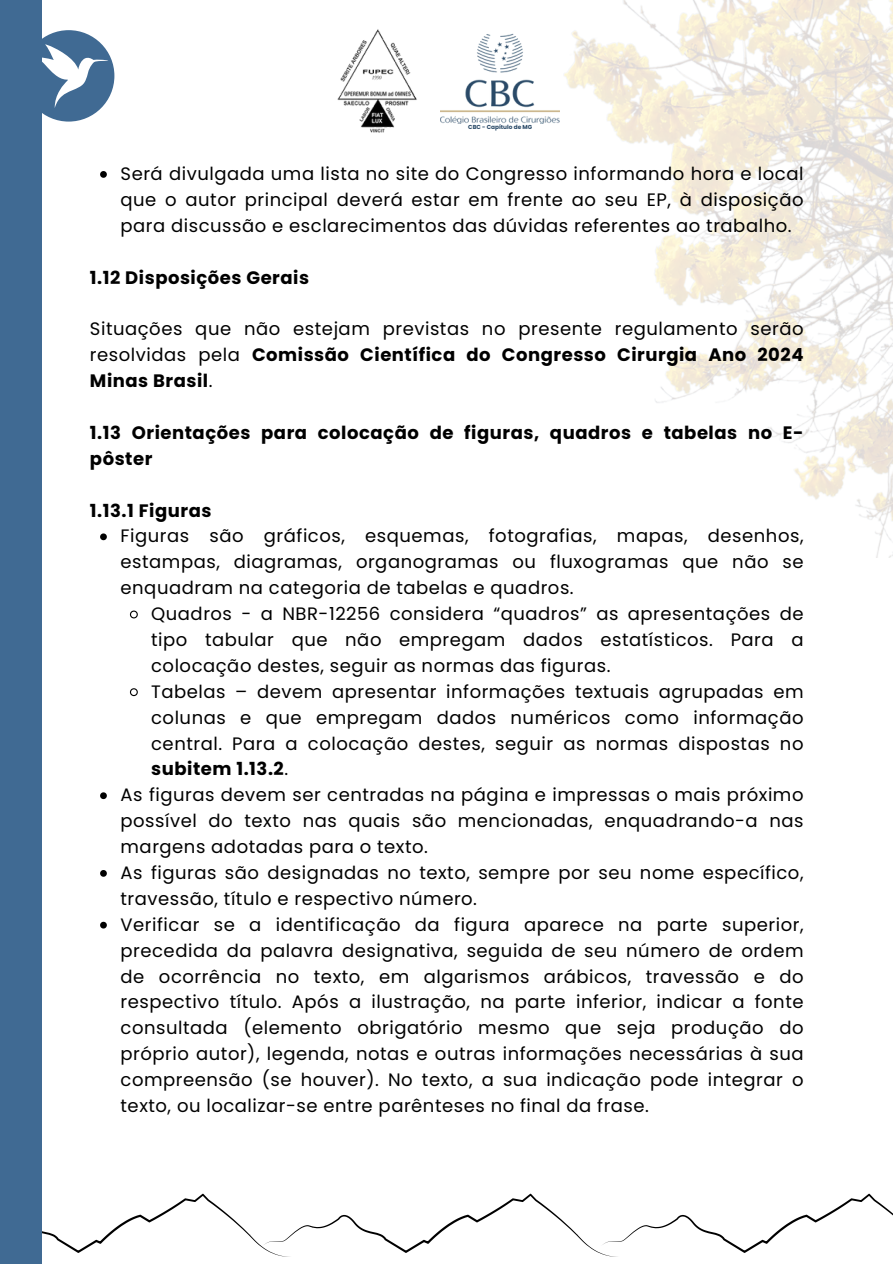
<style>
.page{position:relative;width:893px;height:1264px;background:#fff}
.page>*{position:absolute;margin:0;border:0;box-sizing:border-box;transform-origin:0 0}
.t1{font:18px/25.8px "Poppins";letter-spacing:.03em;color:#000;text-align:justify}
.t2{font:700 18px/25.8px "Poppins";letter-spacing:.03em;color:#000}
.t3{font:700 5.85px "Poppins";color:#294967}
.s1{font-weight:700}
</style>
<div class="page">
<svg style="left:42px;top:1193px;width:850px;height:63px"></svg>
<svg style="left:42px;top:30px;width:72px;height:92px;fill:#406a93"></svg>
<svg style="left:42px;top:44px;width:66px;height:64px"></svg>
<div style="left:0;top:0;width:42px;height:1263px;background:#406a93"></div>
<img style="left:564px;top:0;width:328px;height:557px">
<img style="left:337px;top:29px;width:80px;height:104px">
<img style="left:440px;top:33px;width:120px;height:91px">
<svg style="left:100px;top:171px;width:7px;height:7px"></svg>
<svg style="left:100px;top:533px;width:7px;height:7px"></svg>
<svg style="left:129px;top:610px;width:9px;height:9px"></svg>
<svg style="left:129px;top:688px;width:9px;height:9px"></svg>
<svg style="left:100px;top:792px;width:7px;height:7px"></svg>
<svg style="left:100px;top:870px;width:7px;height:6px"></svg>
<svg style="left:100px;top:921px;width:7px;height:7px"></svg>
<p class="t3" style="left:468px;top:123px;width:65px">CBC - Capítulo de MG</p>
<p class="t1" style="left:121px;top:161px;width:684px">Será divulgada uma lista no site do Congresso informando hora e local que o autor principal deverá estar em frente ao seu EP, à disposição para discussão e esclarecimentos das dúvidas referentes ao trabalho.</p>
<p class="t2" style="left:90px;top:264px;width:221px">1.12 Disposições Gerais</p>
<p class="t1" style="left:90px;top:316px;width:715px">Situações que não estejam previstas no presente regulamento serão resolvidas pela <span class="s1">Comissão Científica do Congresso Cirurgia Ano 2024<br>Minas Brasil</span>.</p>
<p class="t2" style="left:90px;top:420px;width:715px">1.13 Orientações para colocação de figuras, quadros e tabelas no E&shy;pôster</p>
<p class="t2" style="left:90px;top:497px;width:123px">1.13.1 Figuras</p>
<p class="t1" style="left:121px;top:523px;width:684px">Figuras são gráficos, esquemas, fotografias, mapas, desenhos, estampas, diagramas, organogramas ou fluxogramas que não se enquadram na categoria de tabelas e quadros.</p>
<p class="t1" style="left:151px;top:601px;width:653px">Quadros - a NBR-12256 considera “quadros” as apresentações de tipo tabular que não empregam dados estatísticos. Para a colocação destes, seguir as normas das figuras.</p>
<p class="t1" style="left:151px;top:678px;width:653px">Tabelas – devem apresentar informações textuais agrupadas em colunas e que empregam dados numéricos como informação central. Para a colocação destes, seguir as normas dispostas no <span class="s1">subitem 1.13.2</span>.</p>
<p class="t1" style="left:121px;top:782px;width:684px">As figuras devem ser centradas na página e impressas o mais próximo possível do texto nas quais são mencionadas, enquadrando-a nas margens adotadas para o texto.</p>
<p class="t1" style="left:121px;top:859px;width:684px">As figuras são designadas no texto, sempre por seu nome específico, travessão, título e respectivo número.</p>
<p class="t1" style="left:121px;top:911px;width:684px">Verificar se a identificação da figura aparece na parte superior, precedida da palavra designativa, seguida de seu número de ordem de ocorrência no texto, em algarismos arábicos, travessão e do respectivo título. Após a ilustração, na parte inferior, indicar a fonte consultada (elemento obrigatório mesmo que seja produção do próprio autor), legenda, notas e outras informações necessárias à sua compreensão (se houver). No texto, a sua indicação pode integrar o texto, ou localizar-se entre parênteses no final da frase.</p>
</div>
